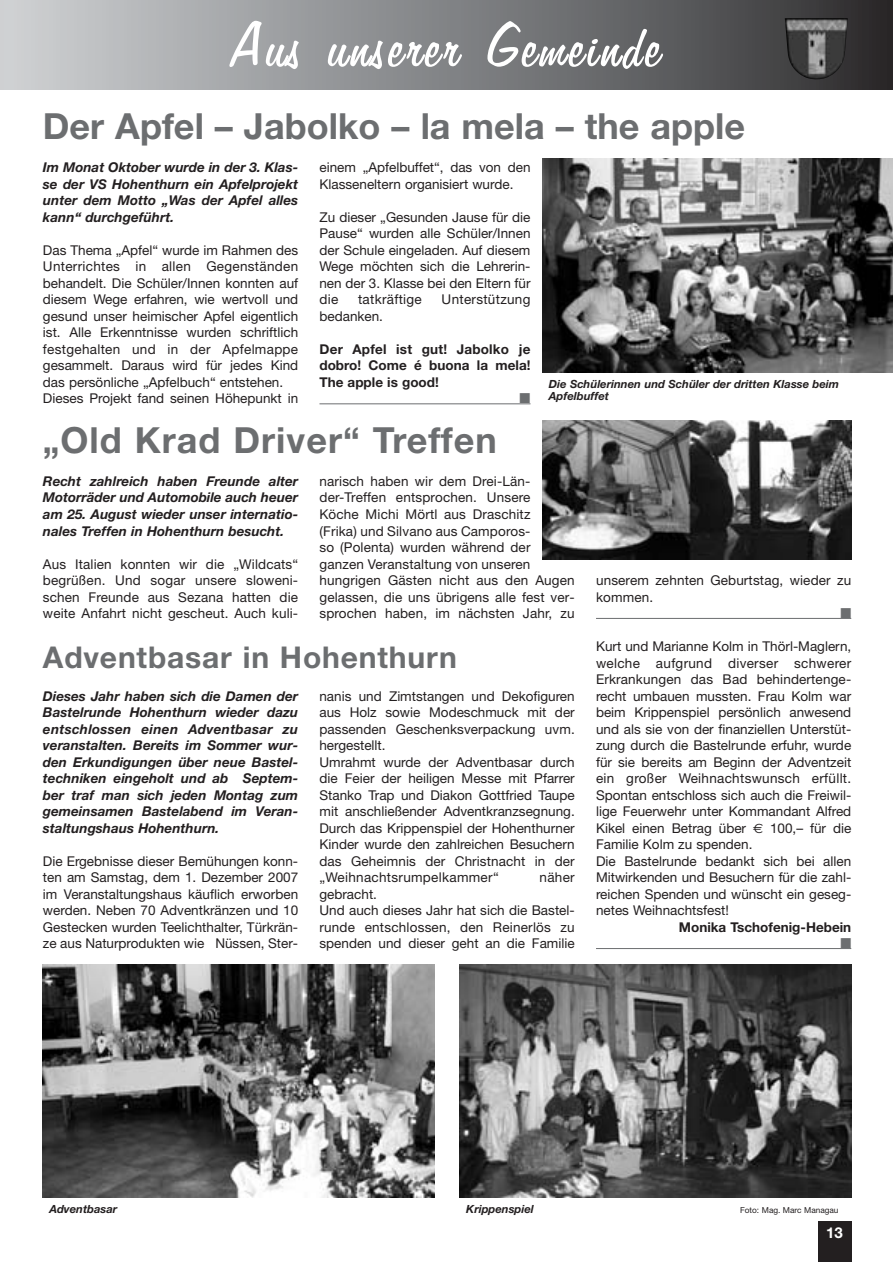
<style>
.page{position:relative;width:893px;height:1262px;background:#fff}
.page>*{position:absolute;margin:0;border:0;box-sizing:border-box;transform-origin:0 0}
.t1{font:72px "Freehand 575 BT Regular B";letter-spacing:.05em;color:#fff}
.t2{font:700 36px "Helvetica Neue";color:#6c6e70}
.t3{font:700 36px "Helvetica Neue";letter-spacing:.03em;color:#6c6e70}
.t4{font:700 30px "Helvetica Neue";letter-spacing:.03em;color:#6c6e70}
.t5{font:700 15px "Helvetica Neue";color:#fff}
.t6{font:14.25px "Zapf Dingbats";color:#6c6e70}
.t7{font:13.5px/16.5px "Helvetica Neue";color:#231f20}
.t8{font:italic 700 13.5px/16.5px "Helvetica Neue";color:#231f20;text-align:justify}
.t9{font:700 13.5px/16.5px "Helvetica Neue";color:#231f20;text-align:justify}
.t10{font:13.5px "Helvetica Neue";letter-spacing:.02em;color:#231f20}
.t11{font:italic 700 11.25px/12px "Helvetica Neue";color:#231f20}
.t12{font:8.25px "Helvetica Neue";color:#231f20}
.s1{font-family:"Euro Sans"}
</style>
<div class="page">
<div style="left:1px;top:0;width:891px;height:89px;background:linear-gradient(to right,#d1d4d7,#303031)"></div>
<img style="left:784px;top:18px;width:63px;height:62px">
<div style="left:1px;top:0;width:8px;height:89px;background:#cfd1d3"></div>
<hr style="left:319px;top:403px;width:211px;height:1px;background:#6c6e70">
<img style="left:542px;top:158px;width:350px;height:214px">
<div style="left:818px;top:1220px;width:33px;height:42px;background:#231f20"></div>
<hr style="left:596px;top:618px;width:255px;height:1px;background:#6c6e70">
<hr style="left:596px;top:948px;width:255px;height:1px;background:#6c6e70">
<img style="left:542px;top:420px;width:309px;height:139px">
<img style="left:43px;top:964px;width:391px;height:233px">
<img style="left:460px;top:964px;width:391px;height:233px">
<h1 class="t1" style="left:232px;top:-1px;width:431px">Aus unserer Gemeinde</h1>
<h2 class="t2" style="left:43px;top:114px;width:703px">Der Apfel – Jabolko – la mela – the apple</h2>
<p class="t8" style="left:43px;top:160px;width:257px">Im Monat Oktober wurde in der 3. Klas&shy;se der VS Hohenthurn ein Apfelprojekt unter dem Motto „Was der Apfel alles kann“ durchgeführt.</p>
<p class="t7" style="left:43px;top:243px;width:257px">Das Thema „Apfel“ wurde im Rahmen des Unterrichtes in allen Gegenständen behandelt. Die Schüler/Innen konnten auf diesem Wege erfahren, wie wertvoll und gesund unser heimischer Apfel eigentlich ist. Alle Erkenntnisse wurden schriftlich festgehalten und in der Apfelmappe gesammelt. Daraus wird für jedes Kind das persönliche „Apfelbuch“ entstehen.<br>Dieses Projekt fand seinen Höhepunkt in</p>
<p class="t7" style="left:319px;top:161px;width:212px">einem „Apfelbuffet“, das von den<br>Klasseneltern organisiert wurde.</p>
<p class="t7" style="left:319px;top:210px;width:212px;text-align:justify">Zu dieser „Gesunden Jause für die Pause“ wurden alle Schüler/Innen der Schule eingeladen. Auf diesem Wege möchten sich die Lehrerin&shy;nen der 3. Klasse bei den Eltern für die</p>
<p class="t10" style="left:358px;top:295px;width:65px">tatkräftige</p>
<p class="t10" style="left:441px;top:295px;width:90px">Unterstützung</p>
<p class="t7" style="left:319px;top:309px;width:65px">bedanken.</p>
<p class="t9" style="left:319px;top:342px;width:212px">Der Apfel ist gut! Jabolko je dobro! Come é buona la mela!<br>The apple is good!</p>
<p class="t6" style="left:519px;top:392px;width:12px">■</p>
<h2 class="t3" style="left:43px;top:427px;width:455px">„Old Krad Driver“ Treffen</h2>
<p class="t11" style="left:549px;top:379px;width:292px">Die Schülerinnen und Schüler der dritten Klasse beim<br>Apfelbuffet</p>
<p class="t8" style="left:43px;top:474px;width:257px">Recht zahlreich haben Freunde alter Motorräder und Automobile auch heuer am 25. August wieder unser internatio&shy;nales Treffen in Hohenthurn besucht.</p>
<p class="t7" style="left:43px;top:557px;width:257px;text-align:justify">Aus Italien konnten wir die „Wildcats“ begrüßen. Und sogar unsere sloweni&shy;schen Freunde aus Sezana hatten die weite Anfahrt nicht gescheut. Auch kuli-</p>
<p class="t7" style="left:319px;top:474px;width:257px">narisch haben wir dem Drei-Län&shy;der-Treffen entsprochen. Unsere<br>Köche Michi Mörtl aus Draschitz<br>(Frika) und Silvano aus Camporos-<br>so (Polenta) wurden während der ganzen Veranstaltung von unseren hungrigen Gästen nicht aus den Augen gelassen, die uns übrigens alle fest ver&shy;sprochen haben, im nächsten Jahr, zu</p>
<h3 class="t4" style="left:43px;top:646px;width:415px">Adventbasar in Hohenthurn</h3>
<p class="t8" style="left:43px;top:688px;width:257px">Dieses Jahr haben sich die Damen der Bastelrunde Hohenthurn wieder dazu entschlossen einen Adventbasar zu veranstalten. Bereits im Sommer wur&shy;den Erkundigungen über neue Bastel&shy;techniken eingeholt und ab Septem&shy;ber traf man sich jeden Montag zum gemeinsamen Bastelabend im Veran&shy;staltungshaus Hohenthurn.</p>
<p class="t7" style="left:43px;top:854px;width:257px;text-align:justify">Die Ergebnisse dieser Bemühungen konn&shy;ten am Samstag, dem 1. Dezember 2007 im Veranstaltungshaus käuflich erworben werden. Neben 70 Adventkränzen und 10<br>Gestecken wurden Teelichthalter, Türkrän&shy;ze aus Naturprodukten wie Nüssen, Ster-</p>
<p class="t7" style="left:319px;top:689px;width:257px">nanis und Zimtstangen und Dekofiguren aus Holz sowie Modeschmuck mit der passenden Geschenksverpackung uvm. hergestellt.<br>Umrahmt wurde der Adventbasar durch die Feier der heiligen Messe mit Pfarrer Stanko Trap und Diakon Gottfried Taupe mit anschließender Adventkranzsegnung.<br>Durch das Krippenspiel der Hohenthurner Kinder wurde den zahlreichen Besuchern das Geheimnis der Christnacht in der „Weihnachtsrumpelkammer“</p>
<p class="t7" style="left:539px;top:870px;width:37px">näher</p>
<p class="t7" style="left:319px;top:887px;width:257px">gebracht.<br>Und auch dieses Jahr hat sich die Bastel&shy;runde entschlossen, den Reinerlös zu spenden und dieser geht an die Familie</p>
<p class="t7" style="left:596px;top:573px;width:257px">unserem zehnten Geburtstag, wieder zu kommen.</p>
<p class="t6" style="left:840px;top:606px;width:12px">■</p>
<p class="t7" style="left:596px;top:639px;width:257px">Kurt und Marianne Kolm in Thörl-Maglern, welche aufgrund diverser schwerer Erkrankungen das Bad behindertenge&shy;recht umbauen mussten. Frau Kolm war beim Krippenspiel persönlich anwesend und als sie von der finanziellen Unterstüt&shy;zung durch die Bastelrunde erfuhr, wurde für sie bereits am Beginn der Adventzeit ein großer Weihnachtswunsch erfüllt.<br>Spontan entschloss sich auch die Freiwil&shy;lige Feuerwehr unter Kommandant Alfred Kikel einen Betrag über <span class="s1">€</span> 100,– für die Familie Kolm zu spenden.<br>Die Bastelrunde bedankt sich bei allen Mitwirkenden und Besuchern für die zahl&shy;reichen Spenden und wünscht ein geseg&shy;netes Weihnachtsfest!</p>
<p class="t9" style="left:679px;top:919px;width:174px">Monika Tschofenig-Hebein</p>
<p class="t6" style="left:840px;top:936px;width:12px">■</p>
<p class="t11" style="left:49px;top:1204px;width:69px">Adventbasar</p>
<p class="t11" style="left:466px;top:1204px;width:69px">Krippenspiel</p>
<p class="t12" style="left:740px;top:1207px;width:100px">Foto: Mag. Marc Managau</p>
<p class="t5" style="left:826px;top:1227px;width:18px">13</p>
</div>
